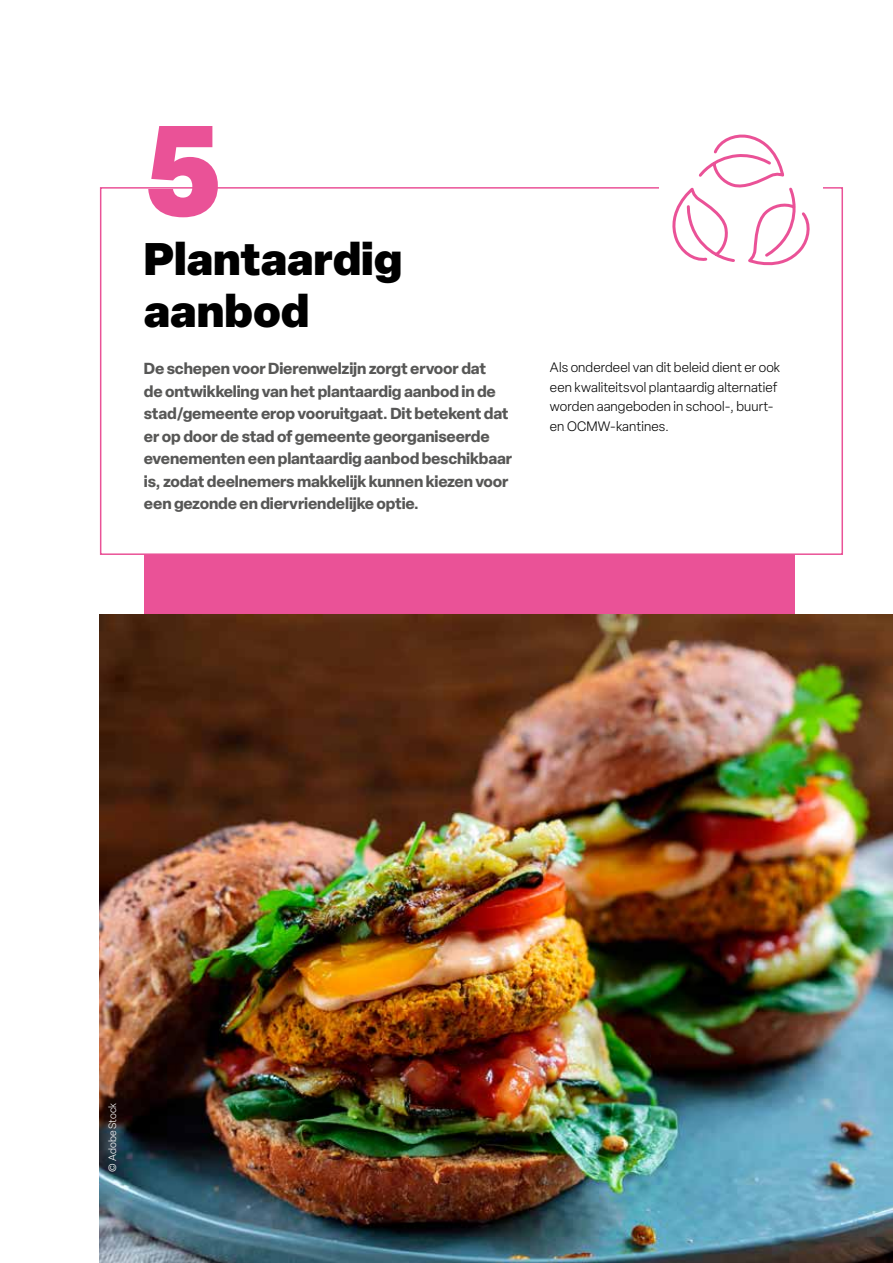
<style>
.page{position:relative;width:893px;height:1263px;background:#fff}
.page>*{position:absolute;margin:0;border:0;box-sizing:border-box;transform-origin:0 0}
.t1{font:900 126.3px "Elza";color:#ea5297}
.t2{font:900 45px/52.5px "Elza";color:#000}
.t3{font:700 15.75px/22.5px "Elza";letter-spacing:-.01em;color:#575756}
.t4{font:300 13.5px/19.5px "Elza";letter-spacing:.01em;color:#000}
.t5{font:300 10.5px "Elza";color:#fff}
</style>
<div class="page">
<div style="left:144px;top:319px;width:651px;height:375px;background:#ea5297"></div>
<div style="left:100px;top:187px;width:743px;height:368px;background:#fff;border:2px solid #ea5297"></div>
<div style="left:659px;top:123px;width:164px;height:166px;background:#fff"></div>
<img style="left:100px;top:614px;width:793px;height:649px">
<svg style="left:672px;top:134px;width:138px;height:132px"></svg>
<h1 class="t1" style="left:144px;top:78px;width:79px">5</h1>
<h2 class="t2" style="left:144px;top:231px;width:260px">Plantaardig aanbod</h2>
<p class="t3" style="left:144px;top:357px;width:370px">De schepen voor Dierenwelzijn zorgt ervoor dat<br>de ontwikkeling van het plantaardig aanbod in de stad/gemeente erop vooruitgaat. Dit betekent dat er op door de stad of gemeente georganiseerde evenementen een plantaardig aanbod beschikbaar is, zodat deelnemers makkelijk kunnen kiezen voor een gezonde en diervriendelijke optie.</p>
<p class="t4" style="left:550px;top:358px;width:232px">Als onderdeel van dit beleid dient er ook een kwaliteitsvol plantaardig alternatief worden aangeboden in school-, buurt&shy;en OCMW-kantines.</p>
<p class="t5" style="left:106px;top:1171px;width:70px;rotate:-90deg">© Adobe Stock</p>
</div>
